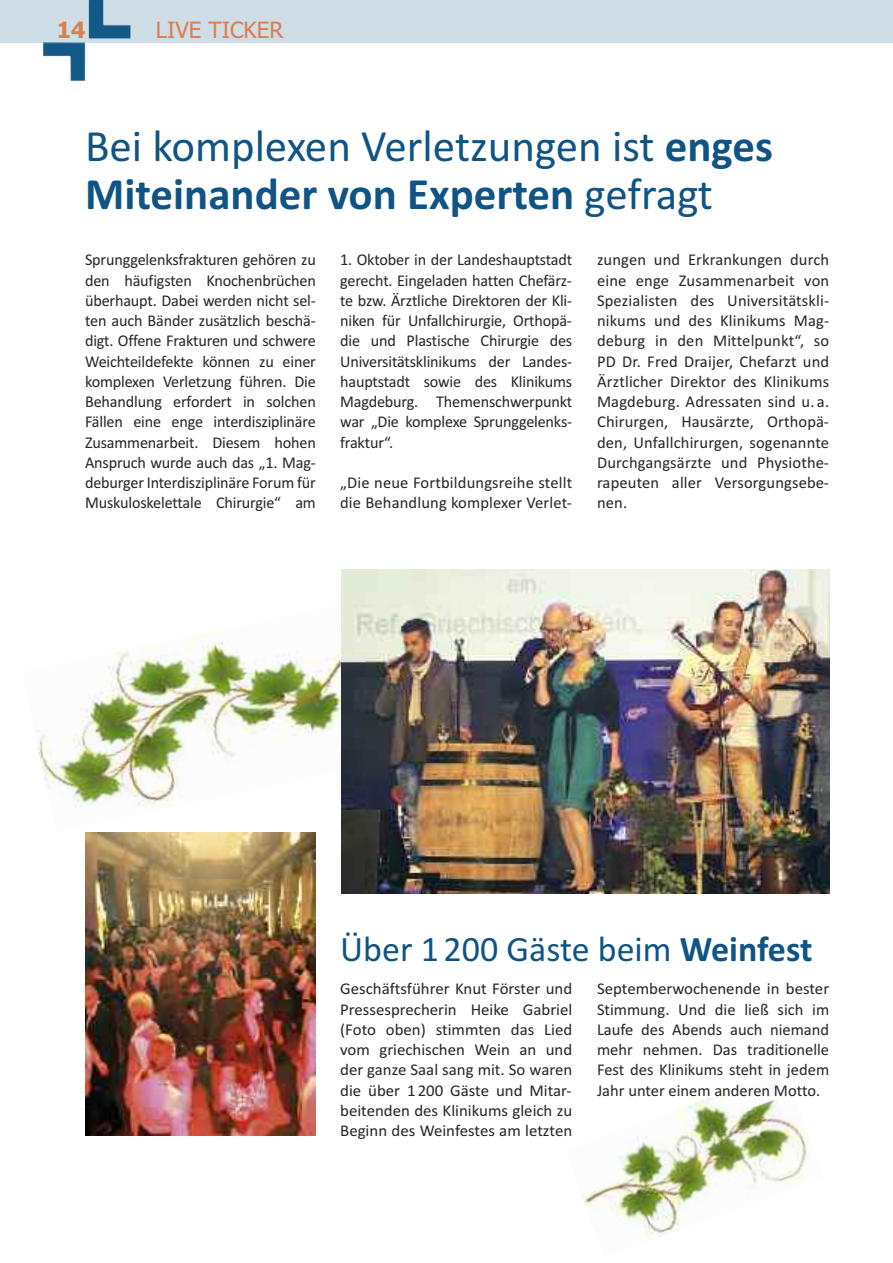
<style>
.page{position:relative;width:893px;height:1263px;background:#fff}
.page>*{position:absolute;margin:0;border:0;box-sizing:border-box;transform-origin:0 0}
.t1{font:45px/48px "Calibri";color:#0f5485}
.t2{font:36px "Calibri";color:#0f5485}
.t3{font:22.5px "Tahoma";color:#db7f4f}
.t4{font:700 22.5px "Tahoma";color:#db7f4f}
.t5{font:16.5px/20.2px "Calibri";color:#272627;text-align:justify}
.s1{font-weight:700}
</style>
<div class="page">
<img style="left:582px;top:1093px;width:228px;height:144px">
<img style="left:37px;top:606px;width:305px;height:225px">
<div style="left:0;top:0;width:893px;height:43px;background:#cfdde7"></div>
<img style="left:43px;top:0;width:87px;height:81px">
<img style="left:342px;top:570px;width:487px;height:323px">
<img style="left:85px;top:832px;width:231px;height:303px">
<h3 class="t4" style="left:57px;top:17px;width:30px">14</h3>
<h3 class="t3" style="left:156px;top:17px;width:129px">LIVE TICKER</h3>
<h1 class="t1" style="left:85px;top:122px;width:689px">Bei komplexen Verletzungen ist <span class="s1">enges<br>Miteinander von Experten</span> gefragt</h1>
<p class="t5" style="left:85px;top:249px;width:232px">Sprunggelenksfrakturen gehören zu den häufigsten Knochenbrüchen überhaupt. Dabei werden nicht sel&shy;ten auch Bänder zusätzlich beschä&shy;digt. Offene Frakturen und schwere Weichteildefekte können zu einer komplexen Verletzung führen. Die Behandlung erfordert in solchen Fällen eine enge interdisziplinäre Zusammenarbeit. Diesem hohen Anspruch wurde auch das „1. Mag&shy;deburger Interdisziplinäre Forum für Muskuloskelettale Chirurgie“ am</p>
<p class="t5" style="left:340px;top:249px;width:234px">1. Oktober in der Landeshauptstadt gerecht. Eingeladen hatten Chefärz&shy;te bzw. Ärztliche Direktoren der Kli&shy;niken für Unfallchirurgie, Orthopä&shy;die und Plastische Chirurgie des Universitätsklinikums der Landes&shy;hauptstadt sowie des Klinikums Magdeburg. Themenschwerpunkt war „Die komplexe Sprunggelenks&shy;fraktur“.</p>
<p class="t5" style="left:340px;top:472px;width:234px">„Die neue Fortbildungsreihe stellt die Behandlung komplexer Verlet-</p>
<p class="t5" style="left:597px;top:249px;width:234px">zungen und Erkrankungen durch eine enge Zusammenarbeit von Spezialisten des Universitätskli&shy;nikums und des Klinikums Mag&shy;deburg in den Mittelpunkt“, so PD Dr. Fred Draijer, Chefarzt und Ärztlicher Direktor des Klinikums Magdeburg. Adressaten sind u. a.<br>Chirurgen, Hausärzte, Orthopä&shy;den, Unfallchirurgen, sogenannte Durchgangsärzte und Physiothe&shy;rapeuten aller Versorgungsebe&shy;nen.</p>
<h2 class="t2" style="left:340px;top:927px;width:474px">Über 1200 Gäste beim <span class="s1">Weinfest</span></h2>
<p class="t5" style="left:340px;top:978px;width:234px">Geschäftsführer Knut Förster und Pressesprecherin Heike Gabriel (Foto oben) stimmten das Lied vom griechischen Wein an und der ganze Saal sang mit. So waren die über 1200 Gäste und Mitar&shy;beitenden des Klinikums gleich zu Beginn des Weinfestes am letzten</p>
<p class="t5" style="left:597px;top:978px;width:234px">Septemberwochenende in bester Stimmung. Und die ließ sich im Laufe des Abends auch niemand mehr nehmen. Das traditionelle Fest des Klinikums steht in jedem Jahr unter einem anderen Motto.</p>
</div>
